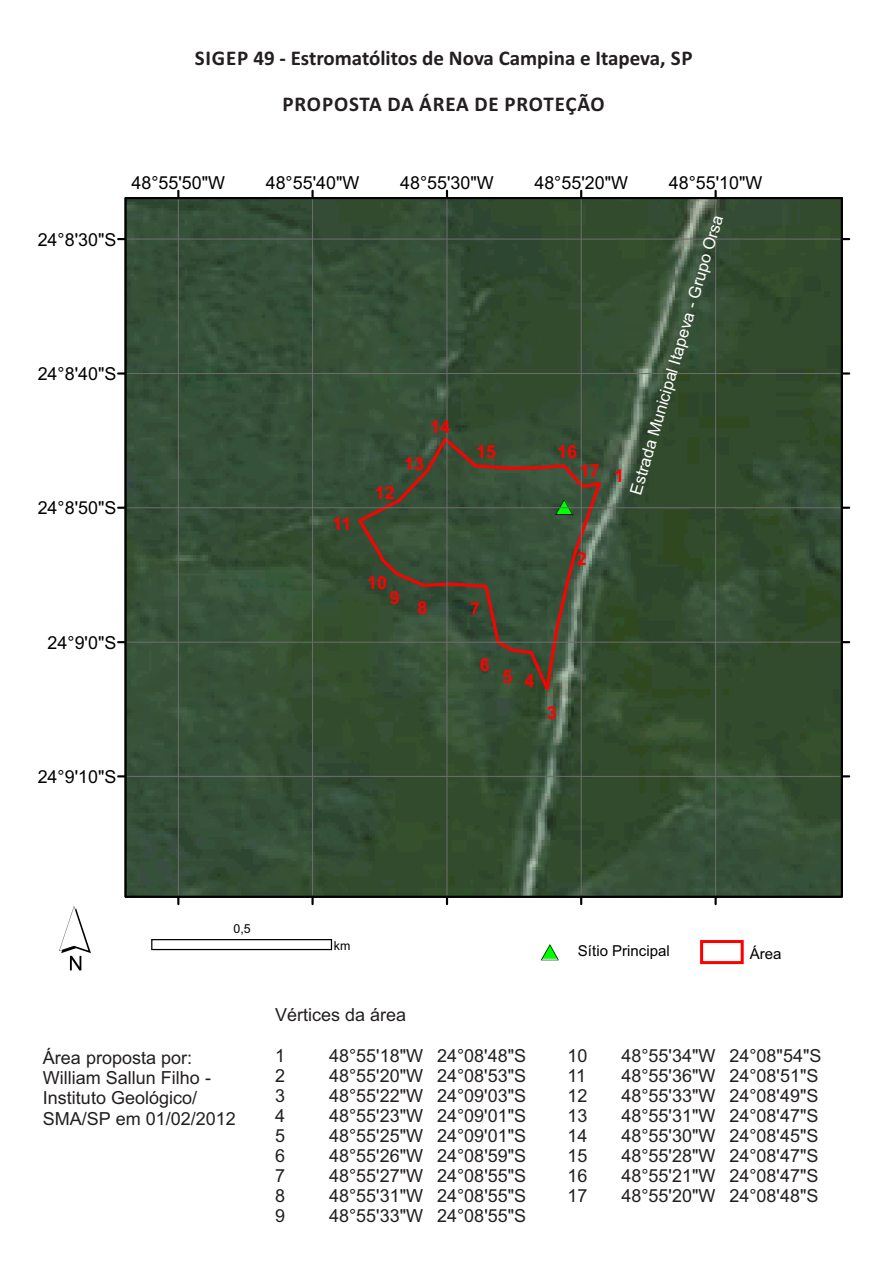
<style>
.page{position:relative;width:893px;height:1263px;background:#fff}
.page>*{position:absolute;margin:0;border:0;box-sizing:border-box;transform-origin:0 0}
.t1{font:27px "ESRI Default Marker";color:#000}
.t2{font:700 21px "Calibri";color:#231f20}
.t3{font:700 21px "Calibri";letter-spacing:.04em;color:#231f20}
.t4{font:18px/20.1px "Arial";color:#231f20}
.t5{font:17.85px "Arial";color:#000}
.t6{font:700 17.85px "Arial";color:#f00}
.t7{font:16.5px "Arial";color:#fff}
.t8{font:15px "Arial";color:#000}
.t9{font:12.45px "Arial";color:#000}
.s1{color:#0f0}
</style>
<div class="page">
<div style="left:151px;top:939px;width:181px;height:11px;border:1px solid #000"></div>
<img style="left:128px;top:200px;width:712px;height:694px">
<svg style="left:356px;top:434px;width:247px;height:265px;background:#3f4f37"></svg>
<hr style="left:715px;top:198px;width:1px;height:699px;background:#6e6e6e">
<hr style="left:581px;top:198px;width:1px;height:699px;background:#6e6e6e">
<hr style="left:447px;top:198px;width:1px;height:699px;background:#6e6e6e">
<hr style="left:312px;top:198px;width:1px;height:699px;background:#6e6e6e">
<hr style="left:178px;top:198px;width:1px;height:699px;background:#6e6e6e">
<hr style="left:125px;top:239px;width:717px;height:1px;background:#6e6e6e">
<hr style="left:125px;top:373px;width:717px;height:1px;background:#6e6e6e">
<hr style="left:125px;top:507px;width:717px;height:1px;background:#6e6e6e">
<hr style="left:125px;top:642px;width:717px;height:1px;background:#6e6e6e">
<hr style="left:125px;top:776px;width:717px;height:1px;background:#6e6e6e">
<svg style="left:714px;top:898px;width:3px;height:6px"></svg>
<svg style="left:714px;top:191px;width:3px;height:6px"></svg>
<svg style="left:580px;top:898px;width:2px;height:6px"></svg>
<svg style="left:580px;top:191px;width:2px;height:6px"></svg>
<svg style="left:446px;top:898px;width:2px;height:6px"></svg>
<svg style="left:446px;top:191px;width:2px;height:6px"></svg>
<svg style="left:311px;top:898px;width:3px;height:6px"></svg>
<svg style="left:311px;top:191px;width:3px;height:6px"></svg>
<svg style="left:177px;top:898px;width:2px;height:6px"></svg>
<svg style="left:177px;top:191px;width:2px;height:6px"></svg>
<svg style="left:118px;top:238px;width:6px;height:2px"></svg>
<svg style="left:843px;top:238px;width:6px;height:2px"></svg>
<svg style="left:118px;top:372px;width:6px;height:3px"></svg>
<svg style="left:843px;top:372px;width:6px;height:3px"></svg>
<svg style="left:118px;top:507px;width:6px;height:2px"></svg>
<svg style="left:843px;top:507px;width:6px;height:2px"></svg>
<svg style="left:118px;top:641px;width:6px;height:2px"></svg>
<svg style="left:843px;top:641px;width:6px;height:2px"></svg>
<svg style="left:118px;top:775px;width:6px;height:2px"></svg>
<svg style="left:843px;top:775px;width:6px;height:2px"></svg>
<svg style="left:59px;top:906px;width:32px;height:64px"></svg>
<div style="left:700px;top:940px;width:44px;height:24px;border:3px solid #f00"></div>
<svg style="left:541px;top:944px;width:18px;height:16px"></svg>
<p class="t2" style="left:195px;top:49px;width:499px">SIGEP 49 - Estromatólitos de Nova Campina e Itapeva, SP</p>
<p class="t3" style="left:283px;top:95px;width:324px">PROPOSTA DA ÁREA DE PROTEÇÃO</p>
<p class="t5" style="left:38px;top:233px;width:80px">24°8'30"S</p>
<p class="t5" style="left:38px;top:367px;width:80px">24°8'40"S</p>
<p class="t5" style="left:38px;top:501px;width:80px">24°8'50"S</p>
<p class="t5" style="left:48px;top:636px;width:70px">24°9'0"S</p>
<p class="t5" style="left:132px;top:176px;width:95px">48°55'50"W</p>
<p class="t5" style="left:266px;top:176px;width:95px">48°55'40"W</p>
<p class="t5" style="left:400px;top:176px;width:95px">48°55'30"W</p>
<p class="t5" style="left:534px;top:176px;width:95px">48°55'20"W</p>
<p class="t5" style="left:669px;top:176px;width:95px">48°55'10"W</p>
<p class="t6" style="left:332px;top:517px;width:20px">11</p>
<p class="t6" style="left:375px;top:486px;width:21px">12</p>
<p class="t6" style="left:430px;top:420px;width:21px">14</p>
<p class="t6" style="left:404px;top:457px;width:21px">13</p>
<p class="t6" style="left:367px;top:576px;width:21px">10</p>
<p class="t6" style="left:390px;top:591px;width:11px">9</p>
<p class="t6" style="left:417px;top:601px;width:11px">8</p>
<p class="t6" style="left:476px;top:445px;width:21px">15</p>
<p class="t6" style="left:557px;top:445px;width:21px">16</p>
<p class="t6" style="left:580px;top:464px;width:46px">17 1</p>
<h1 class="t1" style="left:555px;top:496px;width:21px">*<span class="s1">#</span></h1>
<p class="t7" style="left:630px;top:493px;width:292px;rotate:-74deg">Estrada Municipal Itapeva - Grupo Orsa</p>
<p class="t6" style="left:577px;top:552px;width:11px">2</p>
<p class="t6" style="left:470px;top:601px;width:11px">7</p>
<p class="t6" style="left:480px;top:658px;width:11px">6</p>
<p class="t6" style="left:502px;top:672px;width:33px">5 4</p>
<p class="t6" style="left:547px;top:705px;width:11px">3</p>
<p class="t5" style="left:38px;top:770px;width:80px">24°9'10"S</p>
<p class="t9" style="left:234px;top:924px;width:19px">0,5</p>
<p class="t9" style="left:334px;top:940px;width:18px">km</p>
<p class="t8" style="left:578px;top:945px;width:93px">Sítio Principal</p>
<p class="t8" style="left:750px;top:948px;width:33px">Área</p>
<p class="t4" style="left:43px;top:1049px;width:194px">Área proposta por:<br>William Sallun Filho -<br>Instituto Geológico/<br>SMA/SP em 01/02/2012</p>
<p class="t4" style="left:275px;top:1007px;width:133px">Vértices da área</p>
<p class="t4" style="left:275px;top:1047px;width:12px">1</p>
<p class="t4" style="left:329px;top:1047px;width:199px">48°55'18"W 24°08'48"S</p>
<p class="t4" style="left:275px;top:1067px;width:12px">2</p>
<p class="t4" style="left:329px;top:1067px;width:199px">48°55'20"W 24°08'53"S</p>
<p class="t4" style="left:275px;top:1087px;width:12px">3</p>
<p class="t4" style="left:329px;top:1087px;width:199px">48°55'22"W 24°09'03"S</p>
<p class="t4" style="left:275px;top:1107px;width:12px">4</p>
<p class="t4" style="left:329px;top:1107px;width:199px">48°55'23"W 24°09'01"S</p>
<p class="t4" style="left:275px;top:1127px;width:12px">5</p>
<p class="t4" style="left:329px;top:1127px;width:199px">48°55'25"W 24°09'01"S</p>
<p class="t4" style="left:275px;top:1147px;width:12px">6</p>
<p class="t4" style="left:329px;top:1147px;width:199px">48°55'26"W 24°08'59"S</p>
<p class="t4" style="left:275px;top:1167px;width:12px">7</p>
<p class="t4" style="left:329px;top:1167px;width:199px">48°55'27"W 24°08'55"S</p>
<p class="t4" style="left:275px;top:1187px;width:12px">8</p>
<p class="t4" style="left:329px;top:1187px;width:199px">48°55'31"W 24°08'55"S</p>
<p class="t4" style="left:275px;top:1208px;width:12px">9</p>
<p class="t4" style="left:329px;top:1208px;width:199px">48°55'33"W 24°08'55"S</p>
<p class="t4" style="left:567px;top:1047px;width:22px">10</p>
<p class="t4" style="left:621px;top:1047px;width:202px">48°55'34"W 24°08"54"S</p>
<p class="t4" style="left:567px;top:1067px;width:20px">11</p>
<p class="t4" style="left:621px;top:1067px;width:199px">48°55'36"W 24°08'51"S</p>
<p class="t4" style="left:567px;top:1087px;width:22px">12</p>
<p class="t4" style="left:621px;top:1087px;width:199px">48°55'33"W 24°08'49"S</p>
<p class="t4" style="left:567px;top:1107px;width:22px">13</p>
<p class="t4" style="left:621px;top:1107px;width:199px">48°55'31"W 24°08'47"S</p>
<p class="t4" style="left:567px;top:1127px;width:22px">14</p>
<p class="t4" style="left:621px;top:1127px;width:199px">48°55'30"W 24°08'45"S</p>
<p class="t4" style="left:567px;top:1147px;width:22px">15</p>
<p class="t4" style="left:621px;top:1147px;width:199px">48°55'28"W 24°08'47"S</p>
<p class="t4" style="left:567px;top:1167px;width:22px">16</p>
<p class="t4" style="left:621px;top:1167px;width:199px">48°55'21"W 24°08'47"S</p>
<p class="t4" style="left:567px;top:1187px;width:22px">17</p>
<p class="t4" style="left:621px;top:1187px;width:199px">48°55'20"W 24°08'48"S</p>
</div>
